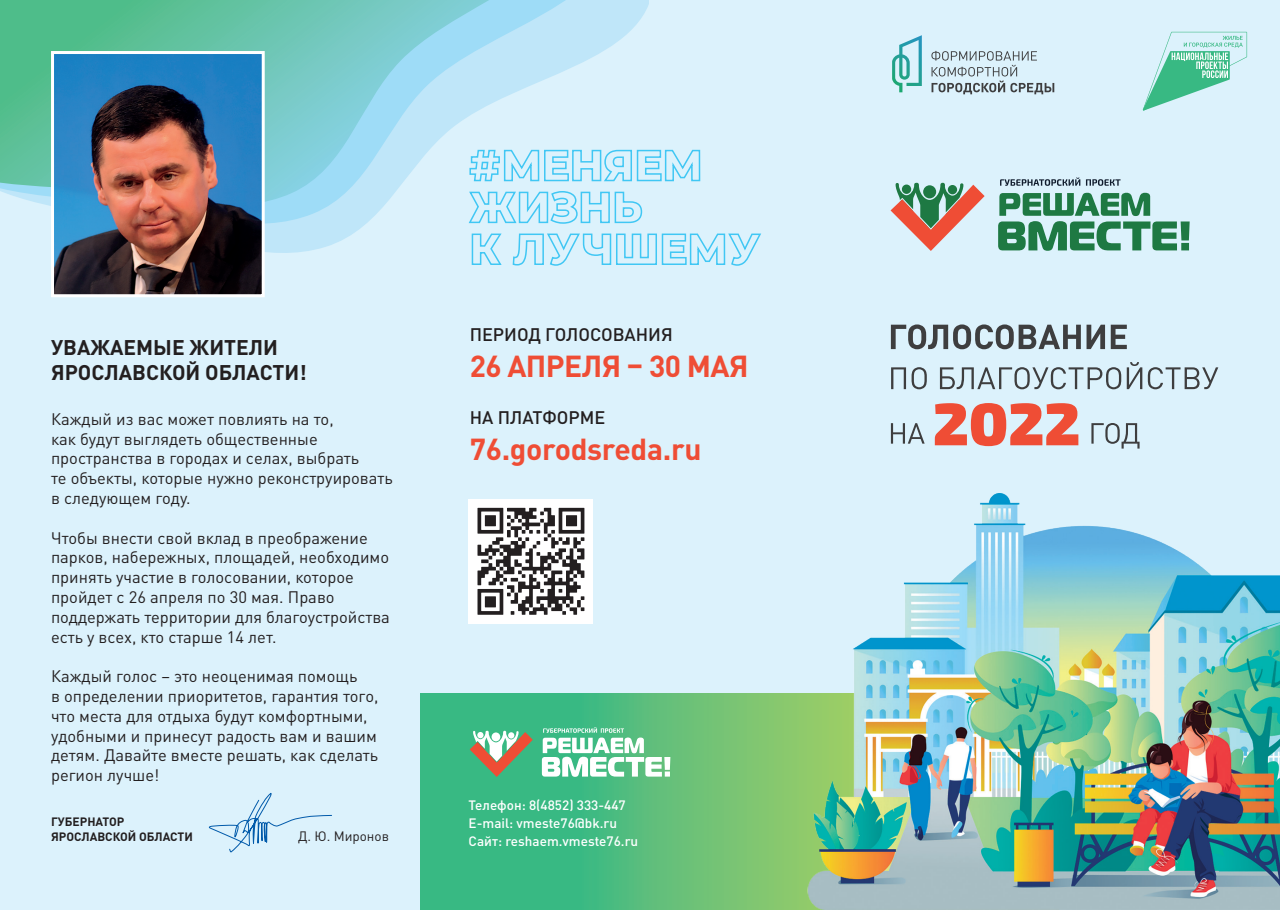
<style>
.page{position:relative;width:1280px;height:910px;background:#dcf2fc}
.page>*{position:absolute;margin:0;border:0;box-sizing:border-box;transform-origin:0 0}
.t1{font:700 30px "DIN Pro";letter-spacing:-.02em;color:#ef4d35}
.t2{font:700 21px "DIN Pro";color:#231f20}
.t3{font:500 18px "DIN Pro";color:#231f20}
.t4{font:16.5px/19.8px "DIN Pro";color:#231f20}
.t5{font:500 13.5px "DIN Pro";color:#fff}
.t6{font:13.5px "DIN Pro";color:#231f20}
.t7{font:700 12px "DIN Pro";color:#231f20}
</style>
<div class="page">
<svg style="left:265px;top:0;width:383px;height:253px"></svg>
<svg style="left:265px;top:0;width:352px;height:237px"></svg>
<svg style="left:0;top:0;width:489px;height:218px;background:#88d1cc"></svg>
<svg style="left:421px;top:693px;width:638px;height:217px;background:#4fbc7e"></svg>
<img style="left:55px;top:55px;width:206px;height:238px">
<div style="left:51px;top:51px;width:214px;height:246px;border:3px solid #fff"></div>
<svg style="left:1143px;top:32px;width:104px;height:79px"></svg>
<svg style="left:998px;top:193px;width:192px;height:58px"></svg>
<svg style="left:1000px;top:177px;width:120px;height:9px"></svg>
<svg style="left:890px;top:183px;width:94px;height:68px"></svg>
<svg style="left:542px;top:727px;width:128px;height:50px;background:#9cdab9"></svg>
<svg style="left:470px;top:731px;width:63px;height:46px;background:#94a785"></svg>
<img style="left:757px;top:493px;width:523px;height:416px">
<svg style="left:891px;top:423px;width:34px;height:21px"></svg>
<svg style="left:1091px;top:423px;width:48px;height:26px"></svg>
<svg style="left:935px;top:403px;width:143px;height:43px"></svg>
<svg style="left:891px;top:324px;width:327px;height:65px"></svg>
<svg style="left:931px;top:51px;width:123px;height:43px"></svg>
<svg style="left:892px;top:35px;width:30px;height:57px"></svg>
<svg style="left:467px;top:149px;width:294px;height:117px"></svg>
<div style="left:469px;top:499px;width:124px;height:125px;background:#fff"></div>
<svg style="left:477px;top:508px;width:107px;height:107px"></svg>
<svg style="left:208px;top:793px;width:124px;height:60px"></svg>
<p class="t2" style="left:51px;top:333px;width:229px">УВАЖАЕМЫЕ ЖИТЕЛИ</p>
<p class="t2" style="left:51px;top:358px;width:257px">ЯРОСЛАВСКОЙ ОБЛАСТИ!</p>
<p class="t4" style="left:51px;top:408px;width:284px">Каждый из вас может повлиять на то,</p>
<p class="t4" style="left:51px;top:428px;width:310px">как будут выглядеть общественные пространства в городах и селах, выбрать</p>
<p class="t4" style="left:51px;top:468px;width:343px">те объекты, которые нужно реконструировать</p>
<p class="t4" style="left:51px;top:487px;width:141px">в следующем году.</p>
<p class="t4" style="left:51px;top:527px;width:340px">Чтобы внести свой вклад в преображение парков, набережных, площадей, необходимо принять участие в голосовании, которое пройдет с 26 апреля по 30 мая. Право поддержать территории для благоустройства есть у всех, кто старше 14 лет.</p>
<p class="t4" style="left:51px;top:666px;width:308px">Каждый голос – это неоценимая помощь</p>
<p class="t4" style="left:51px;top:685px;width:329px">в определении приоритетов, гарантия того,</p>
<p class="t4" style="left:51px;top:705px;width:329px">что места для отдыха будут комфортными, удобными и принесут радость вам и вашим детям. Давайте вместе решать, как сделать регион лучше!</p>
<p class="t7" style="left:51px;top:814px;width:75px">ГУБЕРНАТОР</p>
<p class="t7" style="left:51px;top:829px;width:143px">ЯРОСЛАВСКОЙ ОБЛАСТИ</p>
<p class="t6" style="left:298px;top:827px;width:92px">Д. Ю. Миронов</p>
<p class="t3" style="left:470px;top:322px;width:205px">ПЕРИОД ГОЛОСОВАНИЯ</p>
<p class="t1" style="left:470px;top:346px;width:280px">26 АПРЕЛЯ – 30 МАЯ</p>
<p class="t3" style="left:470px;top:405px;width:137px">НА ПЛАТФОРМЕ</p>
<p class="t1" style="left:470px;top:429px;width:233px">76.gorodsreda.ru</p>
<p class="t5" style="left:469px;top:796px;width:159px">Телефон: 8(4852) 333-447</p>
<p class="t5" style="left:469px;top:814px;width:150px">E-mail: vmeste76@bk.ru</p>
<p class="t5" style="left:469px;top:832px;width:171px">Сайт: reshaem.vmeste76.ru</p>
</div>
